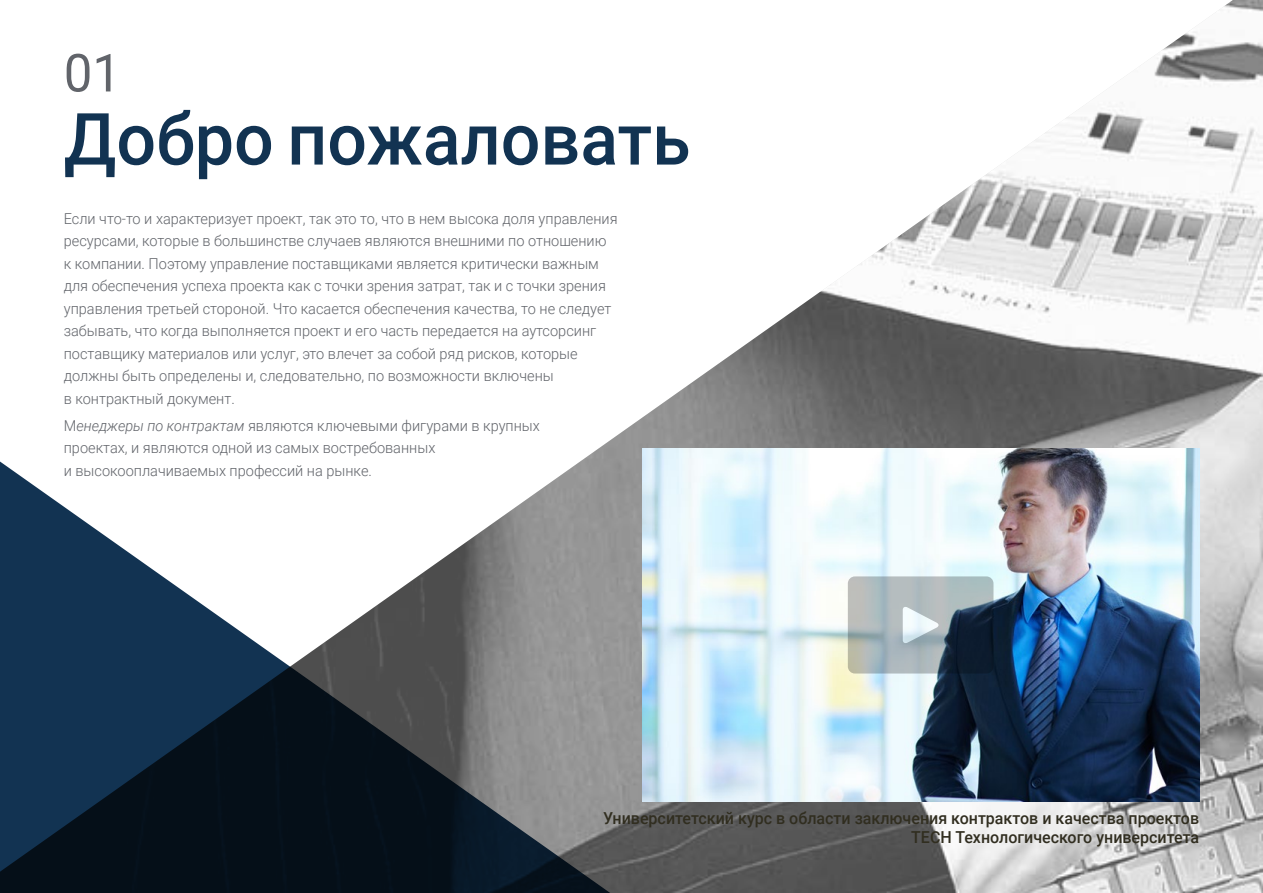
<style>
.page{position:relative;width:1263px;height:893px;background:#fff}
.page>*{position:absolute;margin:0;border:0;box-sizing:border-box;transform-origin:0 0}
.t1{font:500 72px "Roboto";color:#123352}
.t2{font:52.5px "Roboto";color:#61646a}
.t3{font:500 16.5px/19.5px "Roboto";color:#312e20;text-align:right}
.t4{font:300 15px/22.5px "Roboto";color:#61646a}
.s1{font-style:italic}
</style>
<div class="page">
<img style="left:602px;top:0;width:661px;height:893px">
<svg style="left:0;top:446px;width:640px;height:447px"></svg>
<img style="left:642px;top:448px;width:557px;height:353px">
<svg style="left:848px;top:576px;width:145px;height:97px;background:#8e9ba1"></svg>
<h2 class="t2" style="left:64px;top:36px;width:59px">01</h2>
<h1 class="t1" style="left:64px;top:89px;width:628px">Добро пожаловать</h1>
<p class="t4" style="left:64px;top:207px;width:555px">Если что-то и характеризует проект, так это то, что в нем высока доля управления ресурсами, которые в большинстве случаев являются внешними по отношению к компании. Поэтому управление поставщиками является критически важным для обеспечения успеха проекта как с точки зрения затрат, так и с точки зрения управления третьей стороной. Что касается обеспечения качества, то не следует забывать, что когда выполняется проект и его часть передается на аутсорсинг поставщику материалов или услуг, это влечет за собой ряд рисков, которые должны быть определены и, следовательно, по возможности включены<br>в контрактный документ.</p>
<p class="t4" style="left:64px;top:413px;width:478px">М<span class="s1">енеджеры по контрактам</span> являются ключевыми фигурами в крупных проектах, и являются одной из самых востребованных<br>и высокооплачиваемых профессий на рынке.</p>
<p class="t3" style="left:603px;top:807px;width:598px">Университетский курс в области заключения контрактов и качества проектов<br>TECH Технологического университета</p>
</div>
